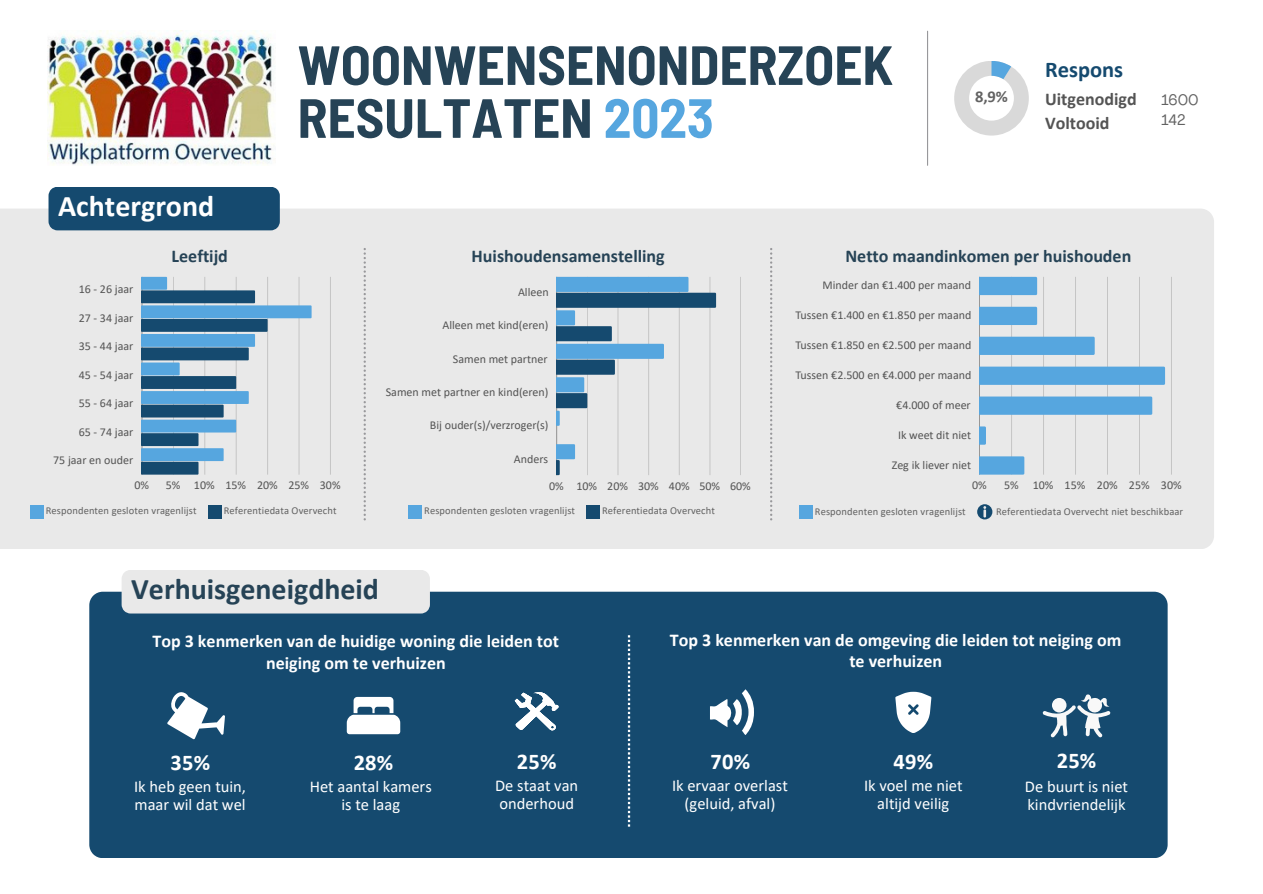
<style>
.page{position:relative;width:1263px;height:894px;background:#fff}
.page>*{position:absolute;margin:0;border:0;box-sizing:border-box;transform-origin:0 0}
.t1{font:700 semi-condensed 55.05px/52.8px "Barlow";color:#264356}
.t2{font:700 30px "Calibri";color:#264356}
.t3{font:700 30px "Calibri";color:#fff}
.t4{font:700 22.5px "Calibri";letter-spacing:.01em;color:#fff}
.t5{font:700 22.5px "Calibri";color:#154a6f}
.t6{font:700 18px/21.3px "Calibri";color:#fff;text-align:center}
.t7{font:700 18px "Calibri";color:#264356}
.t8{font:700 18px/24.8px "Calibri";color:#545454}
.t9{font:16.5px/18px "Calibri";color:#fff}
.t10{font:700 16.5px "Calibri";color:#626262}
.t11{font:15px/20.2px "Agrandir";color:#626262}
.t12{font:12px "Calibri";color:#545454}
.t13{font:10.5px "Calibri";letter-spacing:.01em;color:#626262}
.s1{color:#56a6df}
</style>
<div class="page">
<div style="left:0;top:208px;width:1214px;height:341px;background:#e9e9e9"></div>
<svg style="left:954px;top:61px;width:75px;height:74px"></svg>
<hr style="left:330px;top:277px;width:1px;height:197px;background:#545454">
<svg style="left:142px;top:277px;width:170px;height:197px;background:#90b1c8"></svg>
<hr style="left:587px;top:277px;width:1px;height:198px;background:#545454">
<hr style="left:618px;top:277px;width:1px;height:198px;background:#545454">
<hr style="left:648px;top:277px;width:1px;height:198px;background:#545454">
<hr style="left:679px;top:277px;width:1px;height:198px;background:#545454">
<hr style="left:710px;top:277px;width:1px;height:198px;background:#545454">
<hr style="left:740px;top:277px;width:1px;height:198px;background:#545454">
<hr style="left:556px;top:277px;width:1px;height:198px;background:#545454">
<svg style="left:557px;top:277px;width:159px;height:148px;background:#a4bdce"></svg>
<svg style="left:557px;top:444px;width:18px;height:31px"></svg>
<hr style="left:1011px;top:277px;width:1px;height:197px;background:#545454">
<hr style="left:1043px;top:277px;width:1px;height:197px;background:#545454">
<hr style="left:1075px;top:277px;width:1px;height:197px;background:#545454">
<hr style="left:1107px;top:277px;width:1px;height:197px;background:#545454">
<hr style="left:1139px;top:277px;width:1px;height:197px;background:#545454">
<hr style="left:1171px;top:277px;width:1px;height:197px;background:#545454">
<hr style="left:979px;top:277px;width:1px;height:197px;background:#545454">
<svg style="left:979px;top:277px;width:58px;height:18px"></svg>
<svg style="left:979px;top:307px;width:58px;height:18px"></svg>
<div style="left:979px;top:336px;width:116px;height:19px;background:#56a6df"></div>
<svg style="left:979px;top:366px;width:186px;height:19px;background:#5ba8df"></svg>
<div style="left:979px;top:396px;width:173px;height:18px;background:#56a6df"></div>
<svg style="left:979px;top:426px;width:7px;height:18px"></svg>
<svg style="left:979px;top:456px;width:45px;height:18px"></svg>
<svg style="left:364px;top:248px;width:2px;height:272px"></svg>
<svg style="left:770px;top:248px;width:2px;height:272px"></svg>
<div style="left:49px;top:187px;width:231px;height:43px;background:#154a6f"></div>
<div style="left:30px;top:504px;width:14px;height:14px;background:#56a6df"></div>
<div style="left:799px;top:505px;width:14px;height:13px;background:#56a6df"></div>
<svg style="left:977px;top:504px;width:15px;height:15px"></svg>
<img style="left:47px;top:31px;width:228px;height:135px">
<hr style="left:927px;top:31px;width:1px;height:134px;background:#98989b">
<div style="left:208px;top:504px;width:13px;height:14px;background:#154a6f"></div>
<div style="left:408px;top:504px;width:14px;height:14px;background:#56a6df"></div>
<div style="left:586px;top:504px;width:14px;height:14px;background:#154a6f"></div>
<div style="left:89px;top:591px;width:1079px;height:266px;background:#154a6f"></div>
<div style="left:122px;top:570px;width:308px;height:43px;background:#e9e9e9"></div>
<svg style="left:167px;top:691px;width:58px;height:48px"></svg>
<svg style="left:347px;top:696px;width:53px;height:37px"></svg>
<svg style="left:515px;top:691px;width:44px;height:41px"></svg>
<svg style="left:628px;top:635px;width:2px;height:191px"></svg>
<svg style="left:710px;top:689px;width:44px;height:45px"></svg>
<svg style="left:895px;top:691px;width:36px;height:41px"></svg>
<svg style="left:1042px;top:693px;width:68px;height:44px"></svg>
<h1 class="t3" style="left:58px;top:193px;width:158px">Achtergrond</h1>
<h3 class="t1" style="left:298px;top:36px;width:597px">WOONWENSENONDERZOEK<br>RESULTATEN <span class="s1">2023</span></h3>
<h3 class="t10" style="left:975px;top:90px;width:35px">8,9%</h3>
<h4 class="t5" style="left:1045px;top:60px;width:80px">Respons</h4>
<p class="t8" style="left:1045px;top:88px;width:93px">Uitgenodigd<br>Voltooid</p>
<h4 class="t11" style="left:1161px;top:91px;width:39px">1600<br>142</h4>
<p class="t12" style="left:79px;top:284px;width:56px">16 - 26 jaar</p>
<p class="t12" style="left:79px;top:312px;width:56px">27 - 34 jaar</p>
<p class="t12" style="left:79px;top:341px;width:56px">35 - 44 jaar</p>
<p class="t12" style="left:79px;top:369px;width:56px">45 - 54 jaar</p>
<p class="t12" style="left:79px;top:398px;width:56px">55 - 64 jaar</p>
<p class="t12" style="left:79px;top:427px;width:56px">65 - 74 jaar</p>
<p class="t12" style="left:53px;top:455px;width:82px">75 jaar en ouder</p>
<h4 class="t7" style="left:172px;top:249px;width:58px">Leeftijd</h4>
<h6 class="t7" style="left:472px;top:249px;width:195px">Huishoudensamenstelling</h6>
<h2 class="t7" style="left:845px;top:249px;width:287px">Netto maandinkomen per huishouden</h2>
<p class="t12" style="left:518px;top:286px;width:32px">Alleen</p>
<p class="t12" style="left:442px;top:320px;width:107px">Alleen met kind(eren)</p>
<p class="t12" style="left:453px;top:353px;width:96px">Samen met partner</p>
<p class="t12" style="left:386px;top:387px;width:164px">Samen met partner en kind(eren)</p>
<p class="t12" style="left:430px;top:420px;width:120px">Bij ouder(s)/verzroger(s)</p>
<p class="t12" style="left:514px;top:454px;width:36px">Anders</p>
<p class="t12" style="left:823px;top:280px;width:150px">Minder dan €1.400 per maand</p>
<p class="t12" style="left:795px;top:310px;width:177px">Tussen €1.400 en €1.850 per maand</p>
<p class="t12" style="left:795px;top:340px;width:177px">Tussen €1.850 en €2.500 per maand</p>
<p class="t12" style="left:795px;top:369px;width:177px">Tussen €2.500 en €4.000 per maand</p>
<p class="t12" style="left:896px;top:399px;width:76px">€4.000 of meer</p>
<p class="t12" style="left:898px;top:429px;width:75px">Ik weet dit niet</p>
<p class="t12" style="left:892px;top:459px;width:81px">Zeg ik liever niet</p>
<p class="t12" style="left:134px;top:480px;width:16px">0%</p>
<p class="t12" style="left:166px;top:480px;width:176px">5% 10% 15% 20% 25% 30%</p>
<p class="t12" style="left:549px;top:480px;width:203px">0% 10% 20% 30% 40% 50% 60%</p>
<p class="t12" style="left:972px;top:480px;width:16px">0%</p>
<p class="t12" style="left:1004px;top:480px;width:179px">5% 10% 15% 20% 25% 30%</p>
<p class="t13" style="left:46px;top:506px;width:152px">Respondenten gesloten vragenlijst</p>
<p class="t13" style="left:224px;top:506px;width:114px">Referentiedata Overvecht</p>
<h4 class="t13" style="left:815px;top:506px;width:152px">Respondenten gesloten vragenlijst</h4>
<p class="t13" style="left:996px;top:506px;width:189px">Referentiedata Overvecht niet beschikbaar</p>
<p class="t13" style="left:424px;top:506px;width:152px">Respondenten gesloten vragenlijst</p>
<p class="t13" style="left:602px;top:506px;width:114px">Referentiedata Overvecht</p>
<p class="t2" style="left:131px;top:576px;width:249px">Verhuisgeneigdheid</p>
<h2 class="t6" style="left:153px;top:632px;width:408px">Top 3 kenmerken van de huidige woning die leiden tot neiging om te verhuizen</h2>
<h4 class="t4" style="left:171px;top:753px;width:41px">35%</h4>
<p class="t9" style="left:134px;top:778px;width:113px">Ik heb geen tuin, maar wil dat wel</p>
<h3 class="t4" style="left:354px;top:753px;width:41px">28%</h3>
<h5 class="t9" style="left:310px;top:778px;width:124px;text-align:center">Het aantal kamers is te laag</h5>
<p class="t4" style="left:517px;top:751px;width:41px">25%</p>
<h3 class="t9" style="left:495px;top:777px;width:85px">De staat van onderhoud</h3>
<h5 class="t6" style="left:670px;top:630px;width:453px">Top 3 kenmerken van de omgeving die leiden tot neiging om te verhuizen</h5>
<p class="t4" style="left:710px;top:751px;width:41px">70%</p>
<h3 class="t9" style="left:672px;top:777px;width:117px;text-align:center">Ik ervaar overlast (geluid, afval)</h3>
<h5 class="t4" style="left:893px;top:751px;width:41px">49%</h5>
<h4 class="t9" style="left:864px;top:777px;width:100px;text-align:center">Ik voel me niet altijd veilig</h4>
<p class="t4" style="left:1057px;top:750px;width:41px">25%</p>
<p class="t9" style="left:1025px;top:778px;width:105px">De buurt is niet kindvriendelijk</p>
</div>
